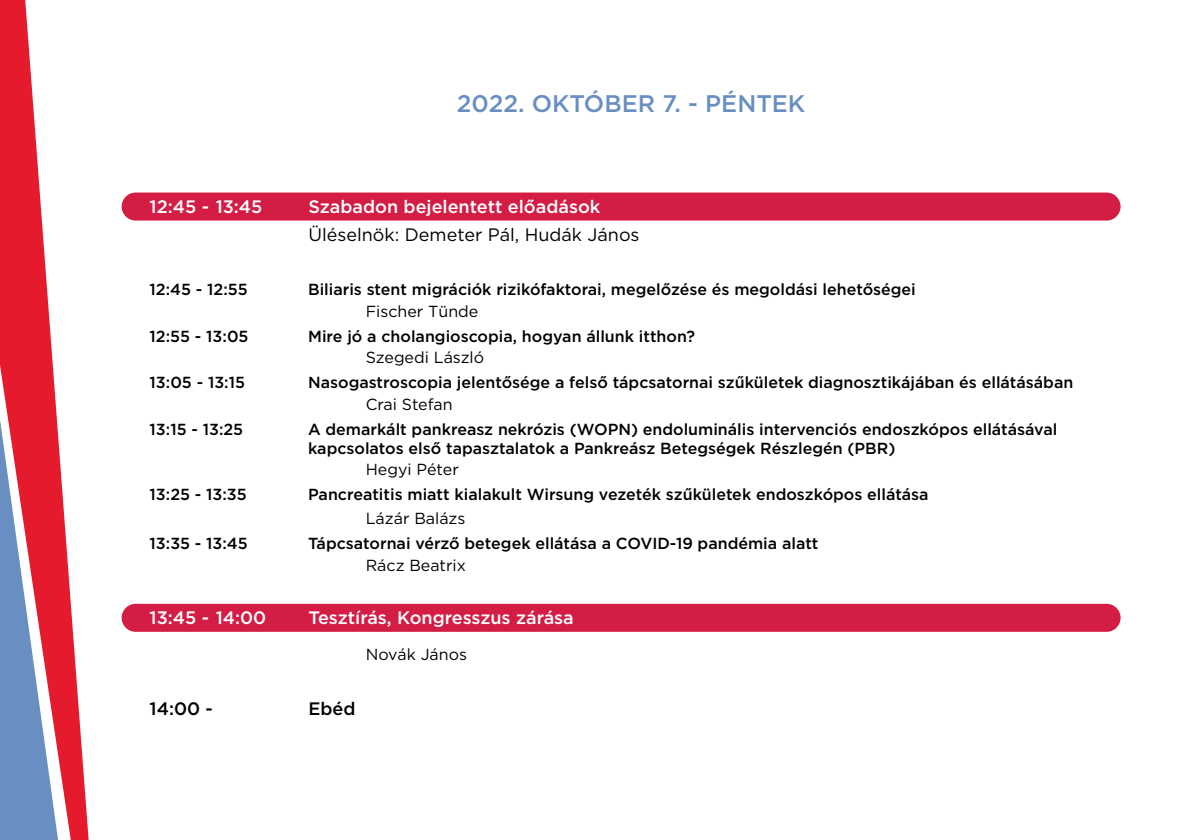
<style>
.page{position:relative;width:1191px;height:840px;background:#fff}
.page>*{position:absolute;margin:0;border:0;box-sizing:border-box;transform-origin:0 0}
.t1{font:500 24px "Gotham";color:#688ec2}
.t2{font:500 18px "Gotham";color:#fff}
.t3{font:18px "Gotham";color:#000}
.t4{font:500 18px "Gotham";color:#000}
.t5{font:500 16px/19.2px "Gotham";color:#000}
.t6{font:16px "Gotham";color:#000}
</style>
<div class="page">
<svg style="left:0;top:0;width:304px;height:839px"></svg>
<div style="left:122px;top:192px;width:998px;height:28px;background:#d41d45;border-radius:14px"></div>
<div style="left:122px;top:603px;width:998px;height:28px;background:#d41d45;border-radius:14px"></div>
<h1 class="t1" style="left:457px;top:87px;width:350px">2022. OKTÓBER 7. - PÉNTEK</h1>
<p class="t2" style="left:150px;top:195px;width:114px">12:45 - 13:45</p>
<p class="t2" style="left:308px;top:195px;width:293px">Szabadon bejelentett előadások</p>
<p class="t3" style="left:308px;top:224px;width:333px">Üléselnök: Demeter Pál, Hudák János</p>
<p class="t5" style="left:150px;top:280px;width:100px">12:45 - 12:55</p>
<p class="t5" style="left:308px;top:280px;width:609px">Biliaris stent migrációk rizikófaktorai, megelőzése és megoldási lehetőségei</p>
<p class="t6" style="left:366px;top:302px;width:114px">Fischer Tünde</p>
<p class="t5" style="left:150px;top:326px;width:100px">12:55 - 13:05</p>
<p class="t5" style="left:308px;top:326px;width:388px">Mire jó a cholangioscopia, hogyan állunk itthon?</p>
<p class="t6" style="left:366px;top:348px;width:120px">Szegedi László</p>
<p class="t5" style="left:150px;top:372px;width:97px">13:05 - 13:15</p>
<p class="t5" style="left:308px;top:372px;width:766px">Nasogastroscopia jelentősége a felső tápcsatornai szűkületek diagnosztikájában és ellátásában</p>
<p class="t6" style="left:366px;top:395px;width:88px">Crai Stefan</p>
<p class="t5" style="left:150px;top:419px;width:95px">13:15 - 13:25</p>
<p class="t5" style="left:308px;top:419px;width:751px">A demarkált pankreasz nekrózis (WOPN) endoluminális intervenciós endoszkópos ellátásával kapcsolatos első tapasztalatok a Pankreász Betegségek Részlegén (PBR)</p>
<p class="t6" style="left:366px;top:460px;width:95px">Hegyi Péter</p>
<p class="t5" style="left:150px;top:484px;width:99px">13:25 - 13:35</p>
<p class="t5" style="left:308px;top:484px;width:622px">Pancreatitis miatt kialakult Wirsung vezeték szűkületek endoszkópos ellátása</p>
<p class="t6" style="left:366px;top:509px;width:101px">Lázár Balázs</p>
<p class="t5" style="left:150px;top:533px;width:100px">13:35 - 13:45</p>
<p class="t5" style="left:308px;top:533px;width:512px">Tápcsatornai vérző betegek ellátása a COVID-19 pandémia alatt</p>
<p class="t6" style="left:366px;top:555px;width:102px">Rácz Beatrix</p>
<p class="t2" style="left:150px;top:605px;width:118px">13:45 - 14:00</p>
<p class="t2" style="left:308px;top:605px;width:267px">Tesztírás, Kongresszus zárása</p>
<p class="t6" style="left:366px;top:645px;width:103px">Novák János</p>
<p class="t4" style="left:150px;top:696px;width:65px">14:00 -</p>
<p class="t4" style="left:308px;top:696px;width:49px">Ebéd</p>
</div>
